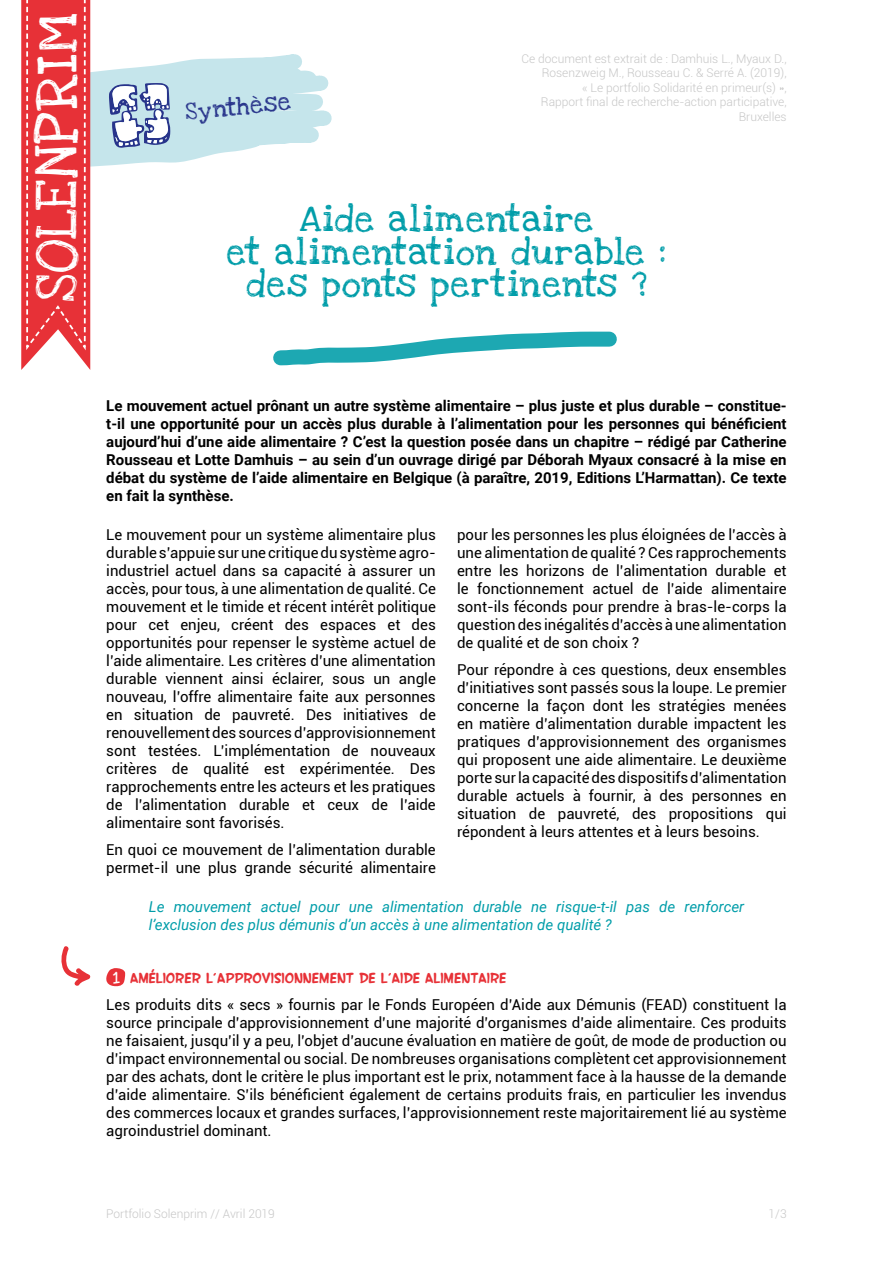
<style>
.page{position:relative;width:893px;height:1263px;background:#fff}
.page>*{position:absolute;margin:0;border:0;box-sizing:border-box;transform-origin:0 0}
.Titre_H2{font:43.2px "Love Ya Like A Sister";letter-spacing:.02em;color:#fff}
.Titre_h1{font:27px/32.4px "Love Ya Like A Sister";letter-spacing:.05em;color:#009da9;text-align:center}
.Titre_h1-2{font:18px "Love Ya Like A Sister";color:#28348b}
.Titre_H3{font:700 16.8px "Swagger";color:#fff}
.Manuscrit{font:15px/18px "Roboto";color:#000;text-align:justify}
.Manuscrit-2{font:700 15px/18px "Roboto";color:#000;text-align:justify}
.Manuscrit-3{font:italic 15px/18px "Roboto";color:#009da9}
.Manuscrit-4{font:700 15px "SF Wonder Comic";color:#e73137}
.t1{font:300 12px/14.4px "Roboto";color:#c6c6c6;text-align:right}
</style>
<div class="page">
<svg style="left:106px;top:968px;width:19px;height:18px"></svg>
<svg style="left:21px;top:0;width:596px;height:370px"></svg>
<svg style="left:61px;top:946px;width:30px;height:40px"></svg>
<p class="Titre_H2" style="left:21px;top:302px;width:290px;rotate:-90deg">SOLENPRIM</p>
<p class="Titre_h1-2" style="left:184px;top:97px;width:107px;rotate:-6deg">Synthèse</p>
<p class="t1" style="left:521px;top:51px;width:267px">Ce document est extrait de : Damhuis L., Myaux D., Rosenzweig M., Rousseau C. &amp; Serré A. (2019),<br>« Le portfolio Solidarité en primeur(s) »,<br>Rapport final de recherche-action participative, Bruxelles</p>
<p class="Titre_h1" style="left:227px;top:204px;width:441px">Aide alimentaire<br>et alimentation durable : des ponts pertinents ?</p>
<p class="Manuscrit-2" style="left:106px;top:396px;width:682px">Le mouvement actuel prônant un autre système alimentaire – plus juste et plus durable – constitue&shy;t-il une opportunité pour un accès plus durable à l’alimentation pour les personnes qui bénéficient aujourd’hui d’une aide alimentaire ? C’est la question posée dans un chapitre – rédigé par Catherine Rousseau et Lotte Damhuis – au sein d’un ouvrage dirigé par Déborah Myaux consacré à la mise en débat du système de l’aide alimentaire en Belgique (à paraître, 2019, Editions L’Harmattan). Ce texte en fait la synthèse.</p>
<p class="Manuscrit" style="left:106px;top:525px;width:331px">Le mouvement pour un système alimentaire plus durable s’appuie sur une critique du système agro&shy;industriel actuel dans sa capacité à assurer un accès, pour tous, à une alimentation de qualité. Ce mouvement et le timide et récent intérêt politique pour cet enjeu, créent des espaces et des opportunités pour repenser le système actuel de l’aide alimentaire. Les critères d’une alimentation durable viennent ainsi éclairer, sous un angle nouveau, l’offre alimentaire faite aux personnes en situation de pauvreté. Des initiatives de renouvellement des sources d’approvisionnement sont testées. L’implémentation de nouveaux critères de qualité est expérimentée. Des rapprochements entre les acteurs et les pratiques de l’alimentation durable et ceux de l’aide alimentaire sont favorisés.</p>
<p class="Manuscrit" style="left:106px;top:840px;width:331px">En quoi ce mouvement de l’alimentation durable permet-il une plus grande sécurité alimentaire</p>
<p class="Manuscrit" style="left:457px;top:525px;width:331px">pour les personnes les plus éloignées de l’accès à une alimentation de qualité ? Ces rapprochements entre les horizons de l’alimentation durable et le fonctionnement actuel de l’aide alimentaire sont-ils féconds pour prendre à bras-le-corps la question des inégalités d’accès à une alimentation de qualité et de son choix ?</p>
<p class="Manuscrit" style="left:457px;top:660px;width:331px">Pour répondre à ces questions, deux ensembles d’initiatives sont passés sous la loupe. Le premier concerne la façon dont les stratégies menées en matière d’alimentation durable impactent les pratiques d’approvisionnement des organismes qui proposent une aide alimentaire. Le deuxième porte sur la capacité des dispositifs d’alimentation durable actuels à fournir, à des personnes en situation de pauvreté, des propositions qui répondent à leurs attentes et à leurs besoins.</p>
<p class="Manuscrit-3" style="left:149px;top:897px;width:597px">Le mouvement actuel pour une alimentation durable ne risque-t-il pas de renforcer l’exclusion des plus démunis d’un accès à une alimentation de qualité ?</p>
<p class="Titre_H3" style="left:112px;top:969px;width:9px">1</p>
<p class="Manuscrit-4" style="left:130px;top:968px;width:378px">AMÉLIORER L’APPROVISIONNEMENT DE L’AIDE ALIMENTAIRE</p>
<p class="Manuscrit" style="left:106px;top:995px;width:682px">Les produits dits « secs » fournis par le Fonds Européen d’Aide aux Démunis (FEAD) constituent la source principale d’approvisionnement d’une majorité d’organismes d’aide alimentaire. Ces produits ne faisaient, jusqu’il y a peu, l’objet d’aucune évaluation en matière de goût, de mode de production ou d’impact environnemental ou social. De nombreuses organisations complètent cet approvisionnement par des achats, dont le critère le plus important est le prix, notamment face à la hausse de la demande d’aide alimentaire. S’ils bénéficient également de certains produits frais, en particulier les invendus des commerces locaux et grandes surfaces, l’approvisionnement reste majoritairement lié au système agroindustriel dominant.</p>
<p class="t1" style="left:106px;top:1206px;width:170px">Portfolio Solenprim // Avril 2019</p>
<p class="t1" style="left:769px;top:1206px;width:20px">1/3</p>
</div>
